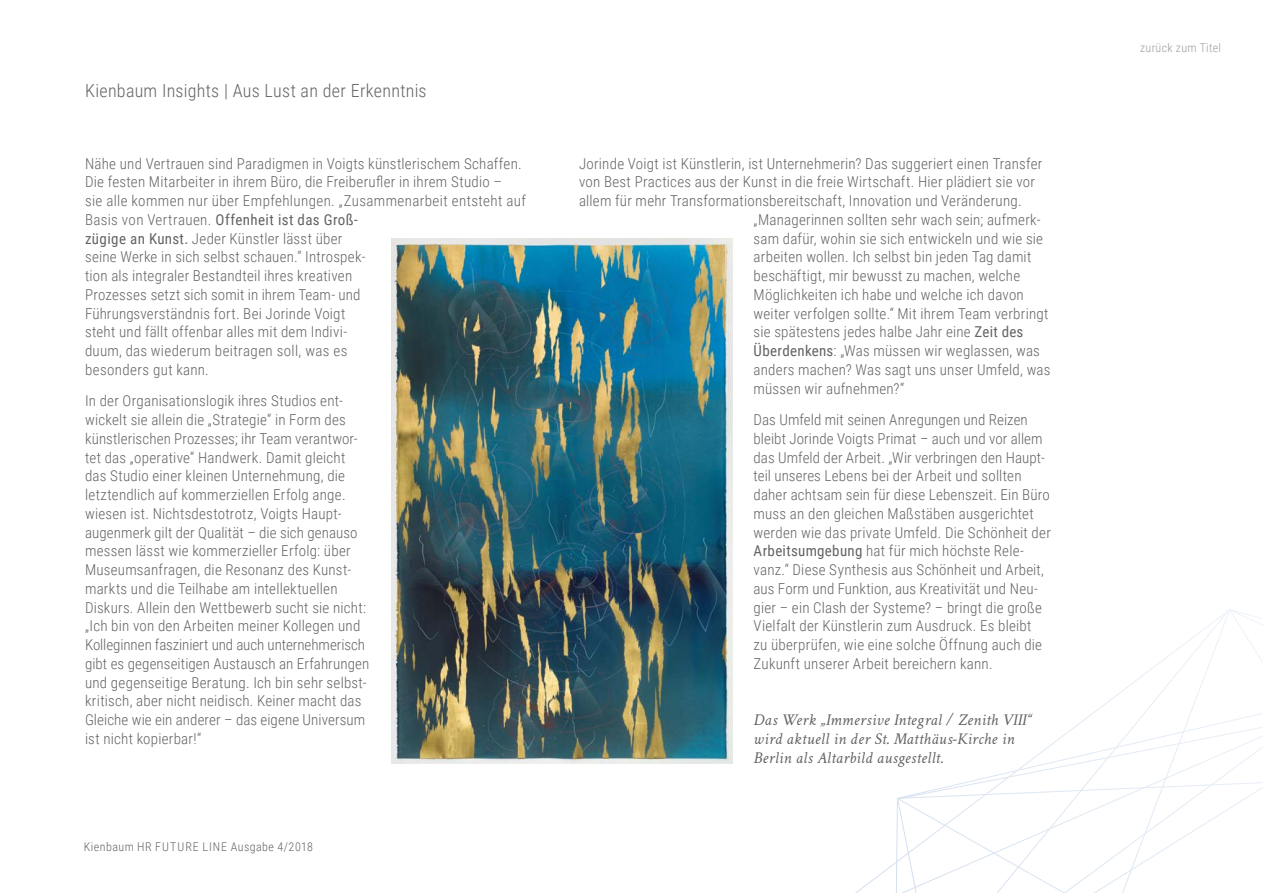
<style>
.page{position:relative;width:1263px;height:893px;background:#fff}
.page>*{position:absolute;margin:0;border:0;box-sizing:border-box;transform-origin:0 0}
.t1{font:300 18px "Roboto Condensed";letter-spacing:.015em;color:#636362}
.t2{font:italic 16.5px/18.8px "Crimson Text";letter-spacing:.015em;color:#636362}
.t3{font:300 15px/18.8px "Roboto Condensed";letter-spacing:.015em;color:#636362}
.t4{font:300 12px "Roboto Condensed";letter-spacing:.04em;color:#636362}
.t5{font:300 12px "Roboto Condensed";letter-spacing:.025em;color:#9c9d9d}
.s1{font-weight:400}
</style>
<div class="page">
<svg style="left:894px;top:610px;width:369px;height:283px"></svg>
<svg style="left:985px;top:609px;width:246px;height:284px"></svg>
<img style="left:391px;top:239px;width:341px;height:524px">
<p class="t1" style="left:85px;top:78px;width:343px">Kienbaum Insights | Aus Lust an der Erkenntnis</p>
<p class="t3" style="left:85px;top:153px;width:442px">Nähe und Vertrauen sind Paradigmen in Voigts künstlerischem Schaffen.<br>Die festen Mitarbeiter in ihrem Büro, die Freiberufler in ihrem Studio –<br>sie alle kommen nur über Empfehlungen. „Zusammenarbeit entsteht auf Basis von Vertrauen. <span class="s1">Offenheit ist das Groß-<br>zügige an Kunst.</span> Jeder Künstler lässt über<br>seine Werke in sich selbst schauen.“ Introspek-<br>tion als integraler Bestandteil ihres kreativen<br>Prozesses setzt sich somit in ihrem Team- und<br>Führungsverständnis fort. Bei Jorinde Voigt<br>steht und fällt offenbar alles mit dem Indivi-<br>duum, das wiederum beitragen soll, was es<br>besonders gut kann.</p>
<p class="t3" style="left:85px;top:391px;width:286px">In der Organisationslogik ihres Studios ent&shy;wickelt sie allein die „Strategie“ in Form des künstlerischen Prozesses; ihr Team verantwor&shy;tet das „operative“ Handwerk. Damit gleicht das Studio einer kleinen Unternehmung, die letztendlich auf kommerziellen Erfolg ange. wiesen ist. Nichtsdestotrotz, Voigts Haupt&shy;augenmerk gilt der Qualität – die sich genauso messen lässt wie kommerzieller Erfolg: über Museumsanfragen, die Resonanz des Kunst&shy;markts und die Teilhabe am intellektuellen Diskurs. Allein den Wettbewerb sucht sie nicht: „Ich bin von den Arbeiten meiner Kollegen und Kolleginnen fasziniert und auch unternehmerisch gibt es gegenseitigen Austausch an Erfahrungen und gegenseitige Beratung. Ich bin sehr selbst&shy;kritisch, aber nicht neidisch. Keiner macht das Gleiche wie ein anderer – das eigene Universum ist nicht kopierbar!“</p>
<p class="t4" style="left:84px;top:838px;width:231px">Kienbaum HR FUTURE LINE Ausgabe 4/2018</p>
<p class="t3" style="left:579px;top:153px;width:465px">Jorinde Voigt ist Künstlerin, ist Unternehmerin? Das suggeriert einen Transfer</p>
<p class="t3" style="left:579px;top:172px;width:457px">von Best Practices aus der Kunst in die freie Wirtschaft. Hier plädiert sie vor</p>
<p class="t3" style="left:579px;top:191px;width:444px">allem für mehr Transformationsbereitschaft, Innovation und Veränderung.</p>
<p class="t3" style="left:754px;top:210px;width:289px">„Managerinnen sollten sehr wach sein; aufmerk-</p>
<p class="t3" style="left:754px;top:228px;width:291px">sam dafür, wohin sie sich entwickeln und wie sie</p>
<p class="t3" style="left:754px;top:247px;width:279px">arbeiten wollen. Ich selbst bin jeden Tag damit</p>
<p class="t3" style="left:754px;top:266px;width:268px">beschäftigt, mir bewusst zu machen, welche</p>
<p class="t3" style="left:754px;top:285px;width:272px">Möglichkeiten ich habe und welche ich davon</p>
<p class="t3" style="left:754px;top:303px;width:296px">weiter verfolgen sollte.“ Mit ihrem Team verbringt</p>
<p class="t3" style="left:754px;top:322px;width:271px">sie spätestens jedes halbe Jahr eine <span class="s1">Zeit des</span></p>
<p class="t3" style="left:754px;top:341px;width:288px"><span class="s1">Überdenkens</span>: „Was müssen wir weglassen, was</p>
<p class="t3" style="left:754px;top:360px;width:298px">anders machen? Was sagt uns unser Umfeld, was</p>
<p class="t3" style="left:754px;top:378px;width:152px">müssen wir aufnehmen?“</p>
<p class="t3" style="left:754px;top:410px;width:299px">Das Umfeld mit seinen Anregungen und Reizen bleibt Jorinde Voigts Primat – auch und vor allem das Umfeld der Arbeit. „Wir verbringen den Haupt&shy;teil unseres Lebens bei der Arbeit und sollten daher achtsam sein für diese Lebenszeit. Ein Büro muss an den gleichen Maßstäben ausgerichtet werden wie das private Umfeld. Die Schönheit der <span class="s1">Arbeitsumgebung</span> hat für mich höchste Rele&shy;vanz.“ Diese Synthesis aus Schönheit und Arbeit, aus Form und Funktion, aus Kreativität und Neu&shy;gier – ein Clash der Systeme? – bringt die große Vielfalt der Künstlerin zum Ausdruck. Es bleibt<br>zu überprüfen, wie eine solche Öffnung auch die Zukunft unserer Arbeit bereichern kann.</p>
<p class="t2" style="left:754px;top:711px;width:279px">Das Werk „Immersive Integral / Zenith VIII“ wird aktuell in der St. Matthäus-Kirche in<br>Berlin als Altarbild ausgestellt.</p>
<p class="t5" style="left:1140px;top:39px;width:82px">zurück zum Titel</p>
</div>
